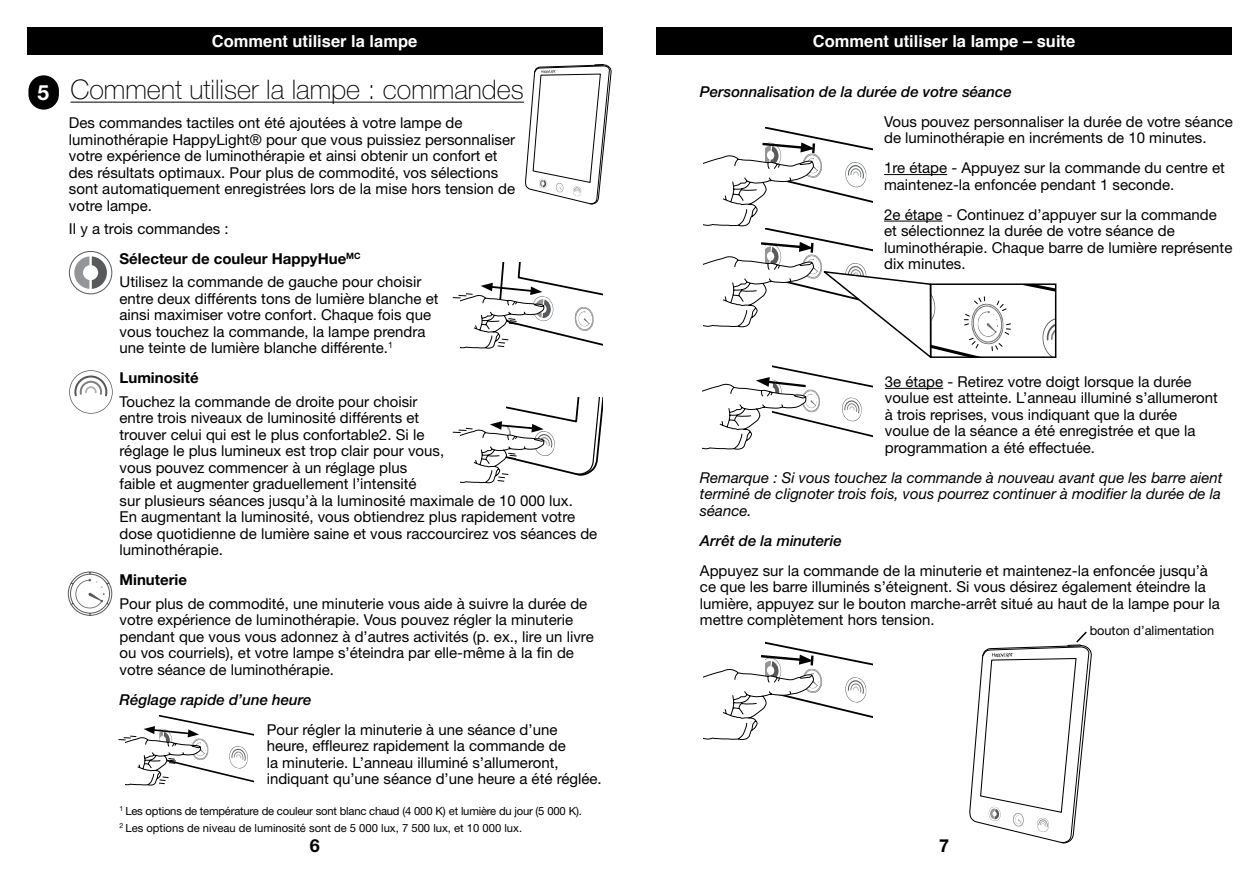
<style>
.page{position:relative;width:1259px;height:893px;background:#fff}
.page>*{position:absolute;margin:0;border:0;box-sizing:border-box;transform-origin:0 0}
.t1{font:100 27px "Helvetica Neue LT Std";color:#000}
.t2{font:700 18px "Helvetica Neue LT Std";color:#000}
.t3{font:700 16.5px "Helvetica";color:#fff}
.t4{font:15px/16.5px "Helvetica Neue LT Std";color:#000}
.t5{font:italic 15px/16.5px "Helvetica Neue LT Std";color:#000;text-align:justify}
.t6{font:italic 500 15px "Helvetica Neue LT Std";color:#000}
.t7{font:700 15px/30px "Helvetica Neue LT Std";color:#000}
.t8{font:12.75px "Helvetica Neue LT Std";color:#000}
.t9{font:11.25px/17px "Helvetica Neue LT Std";letter-spacing:-.02em;color:#000}
.s1{font-weight:700;font-size:21px;color:#fff}
.s2{font-weight:400}
</style>
<div class="page">
<div style="left:27px;top:28px;width:575px;height:27px;background:#000"></div>
<div style="left:28px;top:75px;width:32px;height:35px;background:#000;border-radius:16px"></div>
<div style="left:27px;top:74px;width:33px;height:37px;border:2px solid #fff;border-radius:16px"></div>
<hr style="left:70px;top:102px;width:454px;height:1px;background:#000">
<svg style="left:525px;top:64px;width:86px;height:140px"></svg>
<svg style="left:453px;top:397px;width:149px;height:87px"></svg>
<svg style="left:453px;top:263px;width:149px;height:86px"></svg>
<svg style="left:118px;top:714px;width:135px;height:72px"></svg>
<svg style="left:69px;top:370px;width:44px;height:44px"></svg>
<div style="left:69px;top:251px;width:43px;height:43px;border:1px solid #58595b;border-radius:50%"></div>
<svg style="left:74px;top:256px;width:33px;height:33px"></svg>
<div style="left:656px;top:28px;width:575px;height:27px;background:#000"></div>
<svg style="left:704px;top:641px;width:168px;height:99px"></svg>
<svg style="left:969px;top:631px;width:122px;height:212px"></svg>
<svg style="left:703px;top:127px;width:353px;height:323px"></svg>
<svg style="left:68px;top:571px;width:44px;height:44px"></svg>
<p class="t3" style="left:212px;top:28px;width:207px">Comment utiliser la lampe</p>
<h1 class="t1" style="left:38px;top:74px;width:488px"><span class="s1">5</span> Comment utiliser la lampe : commandes</h1>
<p class="t4" style="left:69px;top:115px;width:447px">Des commandes tactiles ont été ajoutées à votre lampe de luminothérapie HappyLight® pour que vous puissiez personnaliser votre expérience de luminothérapie et ainsi obtenir un confort et des résultats optimaux. Pour plus de commodité, vos sélections sont automatiquement enregistrées lors de la mise hors tension de votre lampe.</p>
<p class="t7" style="left:120px;top:214px;width:243px;text-indent:-51px"><span class="s2">Il y a trois commandes :<br></span>Sélecteur de couleur HappyHue<sup>MC</sup></p>
<p class="t4" style="left:120px;top:274px;width:320px">Utilisez la commande de gauche pour choisir entre deux différents tons de lumière blanche et ainsi maximiser votre confort. Chaque fois que vous touchez la commande, la lampe prendra une teinte de lumière blanche différente.<sup>1</sup></p>
<p class="t7" style="left:120px;top:363px;width:81px">Luminosité</p>
<p class="t4" style="left:120px;top:393px;width:479px">Touchez la commande de droite pour choisir<br>entre trois niveaux de luminosité différents et<br>trouver celui qui est le plus confortable2. Si le<br>réglage le plus lumineux est trop clair pour vous,<br>vous pouvez commencer à un réglage plus<br>faible et augmenter graduellement l’intensité<br>sur plusieurs séances jusqu’à la luminosité maximale de 10 000 lux.<br>En augmentant la luminosité, vous obtiendrez plus rapidement votre dose quotidienne de lumière saine et vous raccourcirez vos séances de luminothérapie.</p>
<p class="t7" style="left:120px;top:565px;width:69px">Minuterie</p>
<p class="t4" style="left:120px;top:595px;width:475px">Pour plus de commodité, une minuterie vous aide à suivre la durée de votre expérience de luminothérapie. Vous pouvez régler la minuterie pendant que vous vous adonnez à d’autres activités (p. ex., lire un livre ou vos courriels), et votre lampe s’éteindra par elle-même à la fin de votre séance de luminothérapie.</p>
<p class="t6" style="left:120px;top:690px;width:194px">Réglage rapide d’une heure</p>
<p class="t4" style="left:267px;top:721px;width:336px">Pour régler la minuterie à une séance d’une heure, effleurez rapidement la commande de<br>la minuterie. L’anneau illuminé s’allumeront, indiquant qu’une séance d’une heure a été réglée.</p>
<p class="t9" style="left:120px;top:803px;width:464px"><sup>1</sup> Les options de température de couleur sont blanc chaud (4 000 K) et lumière du jour (5 000 K).<br><sup>2</sup> Les options de niveau de luminosité sont de 5 000 lux, 7 500 lux, et 10 000 lux.</p>
<p class="t3" style="left:813px;top:28px;width:264px">Comment utiliser la lampe – suite</p>
<p class="t6" style="left:700px;top:82px;width:313px">Personnalisation de la durée de votre séance</p>
<p class="t4" style="left:884px;top:113px;width:350px">Vous pouvez personnaliser la durée de votre séance de luminothérapie en incréments de 10 minutes.</p>
<p class="t4" style="left:884px;top:159px;width:342px">1re étape - Appuyez sur la commande du centre et maintenez-la enfoncée pendant 1 seconde.</p>
<p class="t4" style="left:884px;top:206px;width:350px">2e étape - Continuez d’appuyer sur la commande et sélectionnez la durée de votre séance de luminothérapie. Chaque barre de lumière représente dix minutes.</p>
<p class="t4" style="left:885px;top:373px;width:334px">3e étape - Retirez votre doigt lorsque la durée voulue est atteinte. L’anneau illuminé s’allumeront à trois reprises, vous indiquant que la durée voulue de la séance a été enregistrée et que la programmation a été effectuée.</p>
<p class="t5" style="left:700px;top:469px;width:524px">Remarque : Si vous touchez la commande à nouveau avant que les barre aient terminé de clignoter trois fois, vous pourrez continuer à modifier la durée de la séance.</p>
<p class="t6" style="left:700px;top:532px;width:143px">Arrêt de la minuterie</p>
<p class="t4" style="left:700px;top:562px;width:521px">Appuyez sur la commande de la minuterie et maintenez-la enfoncée jusqu’à ce que les barre illuminés s’éteignent. Si vous désirez également éteindre la lumière, appuyez sur le bouton marche-arrêt situé au haut de la lampe pour la mettre complètement hors tension.</p>
<p class="t8" style="left:1089px;top:623px;width:126px">bouton d’alimentation</p>
<p class="t2" style="left:310px;top:834px;width:12px">6</p>
<p class="t2" style="left:939px;top:834px;width:12px">7</p>
</div>
